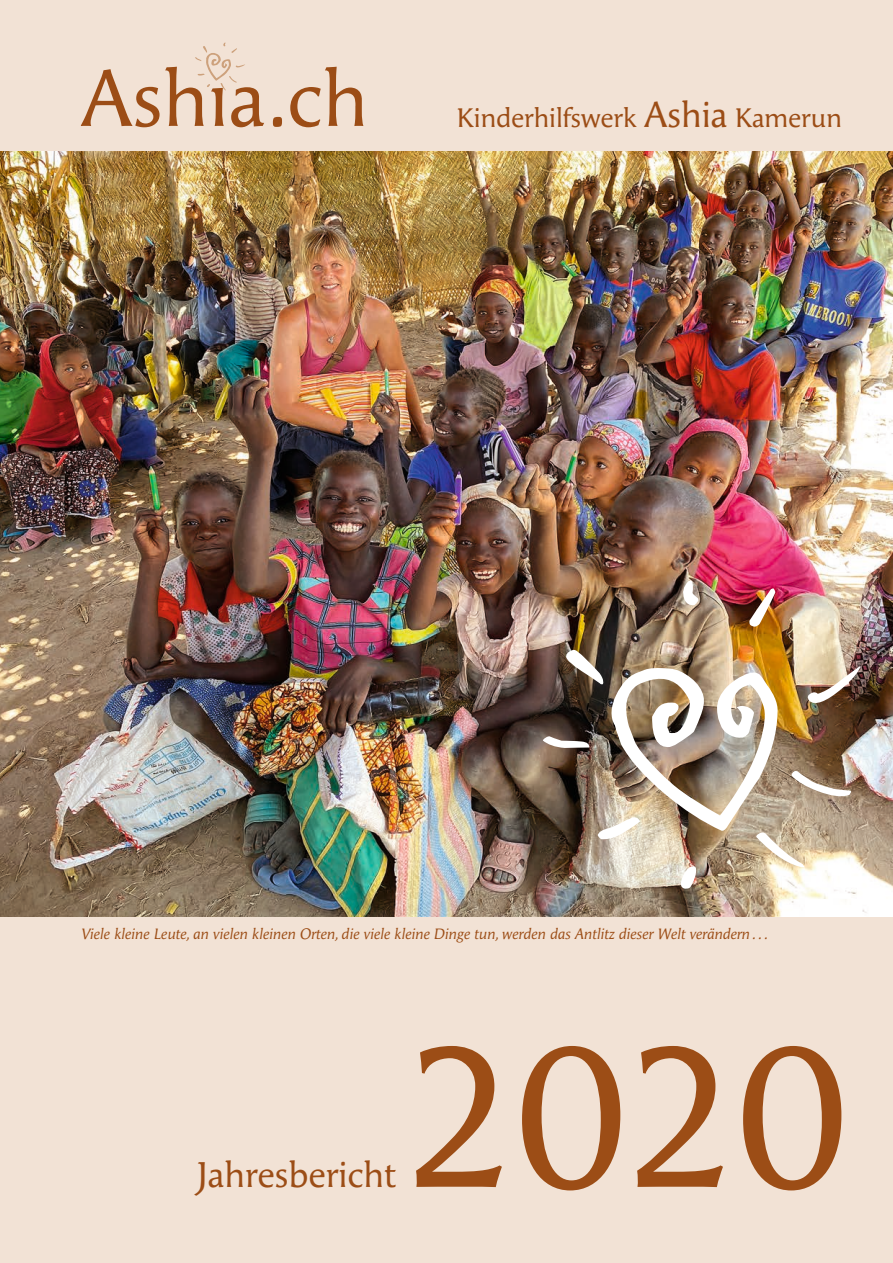
<style>
.page{position:relative;width:893px;height:1263px;background:#f2e2d5}
.page>*{position:absolute;margin:0;border:0;box-sizing:border-box;transform-origin:0 0}
.t1{font:197.4px "Angie Pro";color:#9c4d16}
.t2{font:35.7px "Angie Pro";color:#9c4d16}
.t3{font:26.85px "Angie Pro";color:#9c4d16}
.Grundschrift_kursiv{font:italic 15px "Angie Pro";color:#9c4d16}
.s1{font-size:35.7px}
</style>
<div class="page">
<img style="left:0;top:152px;width:893px;height:765px">
<svg style="left:81px;top:43px;width:183px;height:84px"></svg>
<svg style="left:273px;top:117px;width:9px;height:10px"></svg>
<svg style="left:290px;top:67px;width:73px;height:60px"></svg>
<img style="left:543px;top:580px;width:318px;height:309px">
<p class="t3" style="left:457px;top:98px;width:387px">Kinderhilfswerk <span class="s1">Ashia</span> Kamerun</p>
<p class="Grundschrift_kursiv" style="left:81px;top:923px;width:688px">Viele kleine Leute, an vielen kleinen Orten, die viele kleine Dinge tun, werden das Antlitz dieser Welt verändern . . .</p>
<p class="t2" style="left:197px;top:1148px;width:200px">Jahresbericht</p>
<p class="t1" style="left:405px;top:974px;width:444px">2020</p>
</div>
